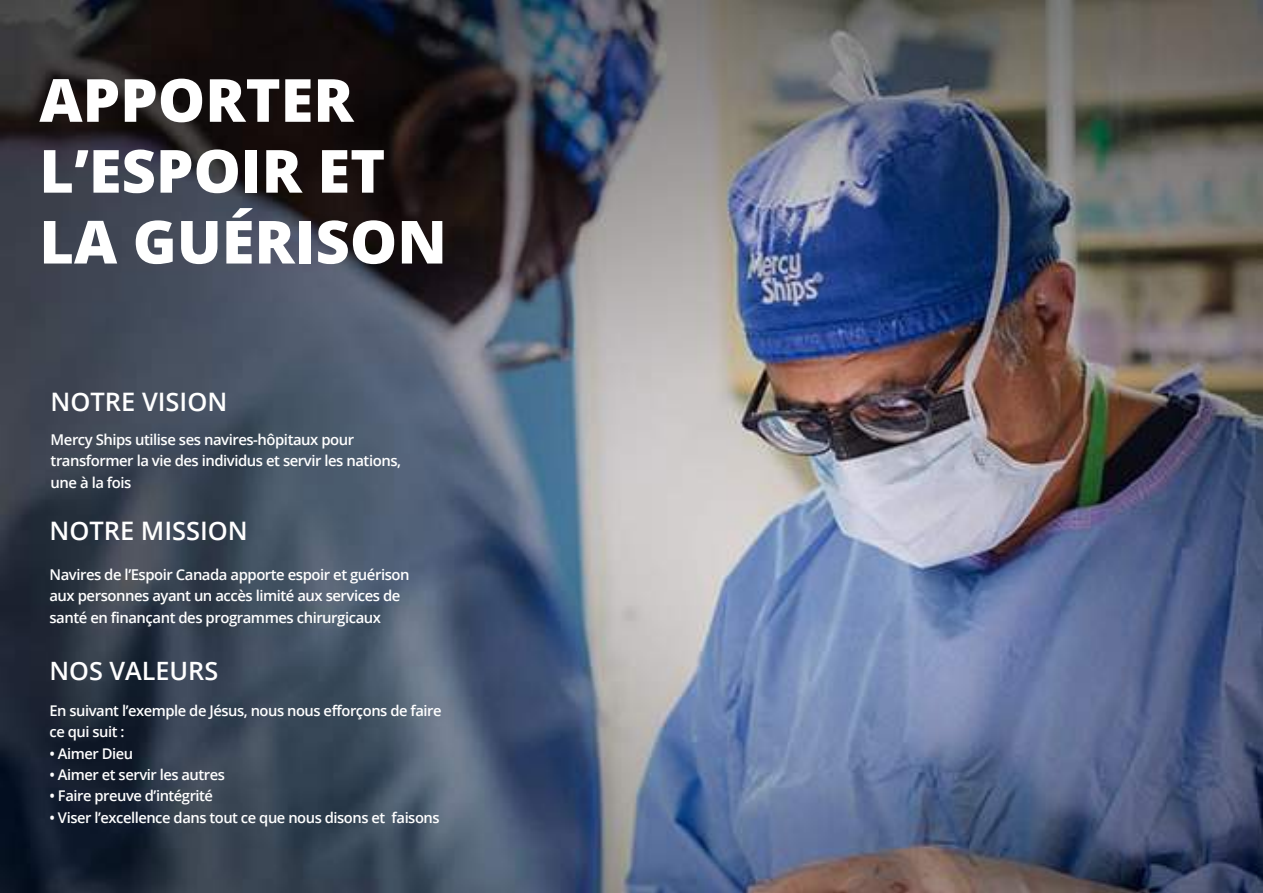
<style>
.page{position:relative;width:1263px;height:893px;background:#fff}
.page>*{position:absolute;margin:0;border:0;box-sizing:border-box;transform-origin:0 0}
.t1{font:800 59.55px/70.8px "Open Sans";color:#fff}
.t2{font:600 25.5px "Open Sans";color:#fff}
.t3{font:600 25.2px "Open Sans";color:#fff}
.t4{font:600 14.85px/21.3px "Open Sans";letter-spacing:-.03em;color:#fff}
.t5{font:600 14.7px/21.3px "Open Sans";letter-spacing:-.03em;color:#fff}
</style>
<div class="page">
<img style="left:0;top:0;width:1263px;height:893px">
<h1 class="t1" style="left:39px;top:62px;width:409px">APPORTER<br>L’ESPOIR ET<br>LA GUÉRISON</h1>
<h2 class="t2" style="left:51px;top:384px;width:178px">NOTRE VISION</h2>
<p class="t4" style="left:51px;top:429px;width:352px">Mercy Ships utilise ses navires-hôpitaux pour transformer la vie des individus et servir les nations, une à la fois</p>
<h2 class="t2" style="left:49px;top:514px;width:200px">NOTRE MISSION</h2>
<p class="t4" style="left:49px;top:563px;width:362px">Navires de l’Espoir Canada apporte espoir et guérison aux personnes ayant un accès limité aux services de santé en finançant des programmes chirurgicaux</p>
<h3 class="t3" style="left:49px;top:653px;width:170px">NOS VALEURS</h3>
<p class="t5" style="left:49px;top:700px;width:394px">En suivant l’exemple de Jésus, nous nous efforçons de faire ce qui suit :</p>
<p class="t5" style="left:49px;top:742px;width:85px">• Aimer Dieu</p>
<p class="t5" style="left:49px;top:764px;width:177px">• Aimer et servir les autres</p>
<p class="t5" style="left:49px;top:785px;width:165px">• Faire preuve d’intégrité</p>
<p class="t5" style="left:49px;top:806px;width:392px">• Viser l’excellence dans tout ce que nous disons et faisons</p>
</div>
